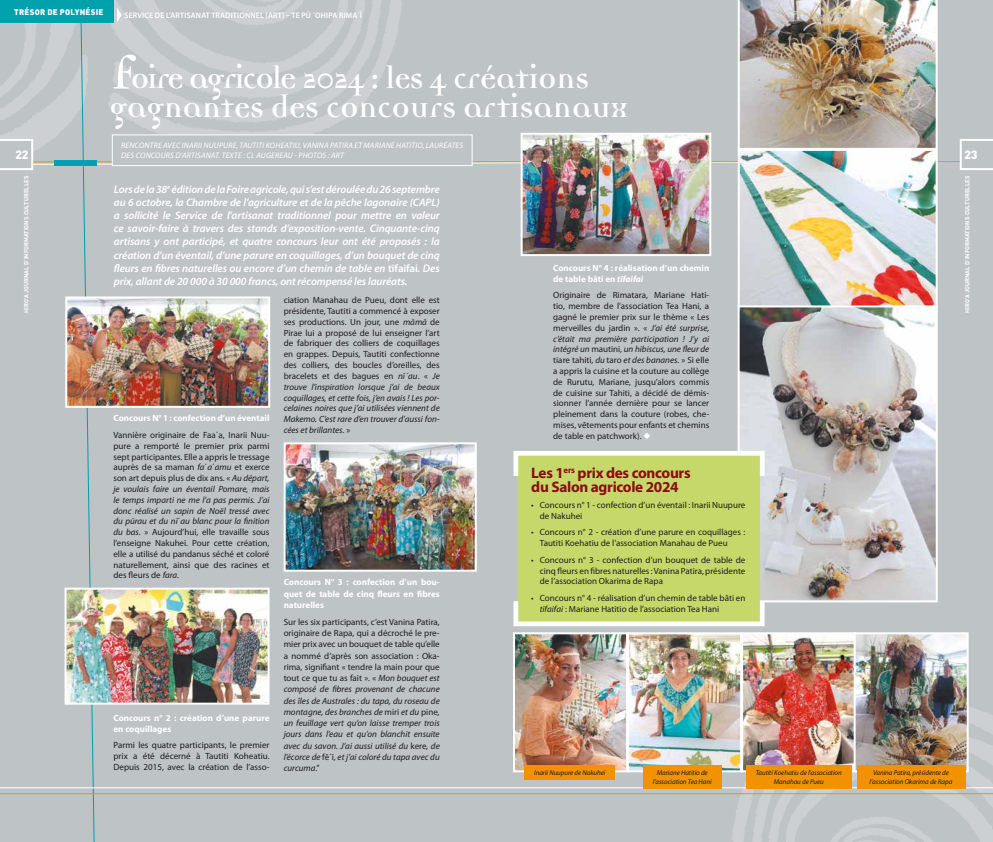
<style>
.page{position:relative;width:993px;height:842px;background:#fff}
.page>*{position:absolute;margin:0;border:0;box-sizing:border-box;transform-origin:0 0}
.t1{font:77px "Democratica";color:#fff}
.t2{font:700 34px/29px "Democratica";color:#fff;text-align:center}
.t3{font:700 15.2px/14px "Myriad Pro";letter-spacing:-.02em;color:#8a0e12}
.t4{font:900 12px "DIN";color:#fff}
.t5{font:italic 600 11px/13.2px "Myriad Pro";letter-spacing:-.01em;color:#fff;text-align:justify}
.t6{font:9px/10.8px "Myriad Pro";color:#1d1d1b;text-align:justify}
.t7{font:italic 9px/11.2px "Myriad Pro";color:#1d1d1b;text-align:justify}
.t8{font:700 9px/10.8px "Myriad Pro";color:#fff}
.t9{font:italic 8px/9.6px "Myriad Pro";letter-spacing:.02em;color:#fff}
.t10{font:600 8px "Myriad Pro";letter-spacing:.02em;color:#fff}
.t11{font:900 8px "DIN";letter-spacing:.03em;color:#fff}
.t12{font:italic 7px/8.4px "Myriad Pro";letter-spacing:-.015em;color:#1d1d1b;text-align:center}
.t13{font:700 6px "DIN";color:#fff}
.s1{font-style:normal}
.s2{font-style:italic}
.s3{color:#fff}
</style>
<div class="page">
<img style="left:0;top:0;width:992px;height:842px">
<div style="left:54px;top:160px;width:43px;height:6px;background:#00a0ad"></div>
<p class="t11" style="left:14px;top:6px;width:22px">TRÉSOR</p>
<p class="t11" style="left:47px;top:6px;width:49px">DE POLYNÉSIE</p>
<p class="t10" style="left:124px;top:10px;width:239px">SERVICE DE L’ARTISANAT TRADITIONNEL (ART) – TE PŪ ΄OHIPA RIMA΄Ī</p>
<h3 class="t4" style="left:15px;top:147px;width:14px">22</h3>
<p class="t13" style="left:22px;top:313px;width:138px;rotate:-90deg">HIRO’A JOURNAL D’I NFORMATIONSCULTURELLES</p>
<h1 class="t1" style="left:110px;top:31px;width:31px">F</h1>
<h2 class="t2" style="left:110px;top:67px;width:519px">oire agricole 2024 : les 4 créations gagnantes des concours artisanaux</h2>
<p class="t9" style="left:121px;top:141px;width:343px">Rencontre avec Inarii Nuupure, Tautiti Koheatiu, Vanina Patira et Mariane Hatitio, lauréates des concours d’artisanat. Texte : Cl Augereau - Photos : ART</p>
<p class="t5" style="left:114px;top:182px;width:327px">Lors de la 38<sup>e</sup> édition de la Foire agricole, qui s’est déroulée du 26 septembre au 6 octobre, la Chambre de l’agriculture et de la pêche lagonaire (CAPL) a sollicité le Service de l’artisanat traditionnel pour mettre en valeur ce savoir-faire à travers des stands d’exposition-vente. Cinquante-cinq artisans y ont participé, et quatre concours leur ont été proposés : la création d’un éventail, d’une parure en coquillages, d’un bouquet de cinq fleurs en fibres naturelles ou encore d’un chemin de table en <span class="s1">tīfaifai</span>. Des prix, allant de 20 000 à 30 000 francs, ont récompensé les lauréats.</p>
<p class="t8" style="left:113px;top:413px;width:157px">Concours N° 1 : confection d’un éventail</p>
<p class="t6" style="left:113px;top:429px;width:157px">Vannière originaire de Faa΄a, Inarii Nuu&shy;pure a remporté le premier prix parmi sept participantes. Elle a appris le tressage auprès de sa maman <span class="s2">fa</span>΄<span class="s2">a</span>΄<span class="s2">amu</span> et exerce son art depuis plus de dix ans. « <span class="s2">Au départ, je voulais faire un éventail Pomare, mais le temps imparti ne me l’a pas permis. J’ai donc réalisé un sapin de Noël tressé avec du pūrau et du nī</span>΄<span class="s2">au blanc pour la finition du bas</span>. » Aujourd’hui, elle travaille sous l’enseigne Nakuhei. Pour cette création, elle a utilisé du pandanus séché et coloré naturellement, ainsi que des racines et des fleurs de <span class="s2">fara</span>.</p>
<p class="t8" style="left:113px;top:712px;width:157px">Concours n° 2 : création d’une parure en coquillages</p>
<p class="t6" style="left:113px;top:740px;width:157px">Parmi les quatre participants, le premier prix a été décerné à Tautiti Koheatiu.<br>Depuis 2015, avec la création de l’asso-</p>
<p class="t6" style="left:283px;top:295px;width:158px">ciation Manahau de Pueu, dont elle est présidente, Tautiti a commencé à exposer ses productions. Un jour, une <span class="s2">māmā</span> de Pirae lui a proposé de lui enseigner l’art de fabriquer des colliers de coquillages en grappes. Depuis, Tautiti confectionne des colliers, des boucles d’oreilles, des bracelets et des bagues en <span class="s2">nī΄au</span>. « <span class="s2">Je trouve l’inspiration lorsque j’ai de beaux coquillages, et cette fois, j’en avais ! Les por&shy;celaines noires que j’ai utilisées viennent de Makemo. C’est rare d’en trouver d’aussi fon&shy;cées et brillantes</span>. »</p>
<p class="t8" style="left:283px;top:576px;width:157px;line-height:11.3px;text-align:justify">Concours N° 3 : confection d’un bou&shy;quet de table de cinq fleurs en fibres naturelles</p>
<p class="t7" style="left:283px;top:616px;width:158px"><span class="s1">Sur les six participants, c’est Vanina Patira, originaire de Rapa, qui a décroché le pre&shy;mier prix avec un bouquet de table qu’elle a nommé d’après son association : Oka&shy;rima, signifiant « tendre la main pour que tout ce que tu as fait ». «</span> Mon bouquet est composé de fibres provenant de chacune des îles de Australes : du tapa, du roseau de montagne, des branches de <span class="s1">miri</span> et du <span class="s1">pine</span>, un feuillage vert qu’on laisse tremper trois jours dans l’eau et qu’on blanchit ensuite avec du savon. J’ai aussi utilisé du <span class="s1">kere</span>, de l’écorce de <span class="s1">fē΄ī</span>, et j’ai coloré du tapa avec du curcuma<span class="s1">.”</span></p>
<p class="t8" style="left:553px;top:262px;width:157px">Concours N° 4 : réalisation d’un chemin de table bâti en <span class="s2">tīfaifai</span></p>
<p class="t6" style="left:553px;top:290px;width:157px">Originaire de Rimatara, Mariane Hati&shy;tio, membre de l’association Tea Hani, a gagné le premier prix sur le thème « Les merveilles du jardin ». « <span class="s2">J’ai été surprise, c’était ma première participation ! J’y ai intégré un</span> mautini<span class="s2">, un hibiscus, une fleur de </span>tiare tahiti<span class="s2">, du</span> taro <span class="s2">et des bananes</span>. » Si elle a appris la cuisine et la couture au collège de Rurutu, Mariane, jusqu’alors commis de cuisine sur Tahiti, a décidé de démis&shy;sionner l’année dernière pour se lancer pleinement dans la couture (robes, che&shy;mises, vêtements pour enfants et chemins de table en patchwork). <span class="s3">◆</span></p>
<h3 class="t3" style="left:531px;top:465px;width:161px">Les 1<sup>ers</sup> prix des concours du Salon agricole 2024</h3>
<p class="t6" style="left:539px;top:500px;width:207px;text-indent:-9px">• Concours n° 1 - confection d’un éventail : Inarii Nuupure de Nakuhei</p>
<p class="t6" style="left:539px;top:527px;width:207px;text-indent:-9px">• Concours n° 2 - création d’une parure en coquillages :<br>Tautiti Koehatiu de l’association Manahau de Pueu</p>
<p class="t6" style="left:539px;top:554px;width:207px;text-indent:-9px">• Concours n° 3 - confection d’un bouquet de table de cinq fleurs en fibres naturelles : Vanina Patira, présidente de l’association Okarima de Rapa</p>
<p class="t6" style="left:539px;top:592px;width:207px;text-indent:-9px">• Concours n° 4 - réalisation d’un chemin de table bâti en <span class="s2">tīfaifai</span> : Mariane Hatitio de l’association Tea Hani</p>
<p class="t12" style="left:534px;top:768px;width:73px">Inarii Nuupure de Nakuhei</p>
<p class="t12" style="left:755px;top:768px;width:88px">Tautiti Koehatiu de l’association<br>Manahau de Pueu</p>
<p class="t12" style="left:869px;top:768px;width:84px">Vanina Patira, présidente de l’association Okarima de Rapa</p>
<p class="t12" style="left:652px;top:768px;width:60px">Mariane Hatitio de l’association Tea Hani</p>
<h3 class="t4" style="left:964px;top:147px;width:14px">23</h3>
<p class="t13" style="left:963px;top:313px;width:138px;rotate:-90deg">HIRO’A JOURNAL D’I NFORMATIONSCULTURELLES</p>
</div>
